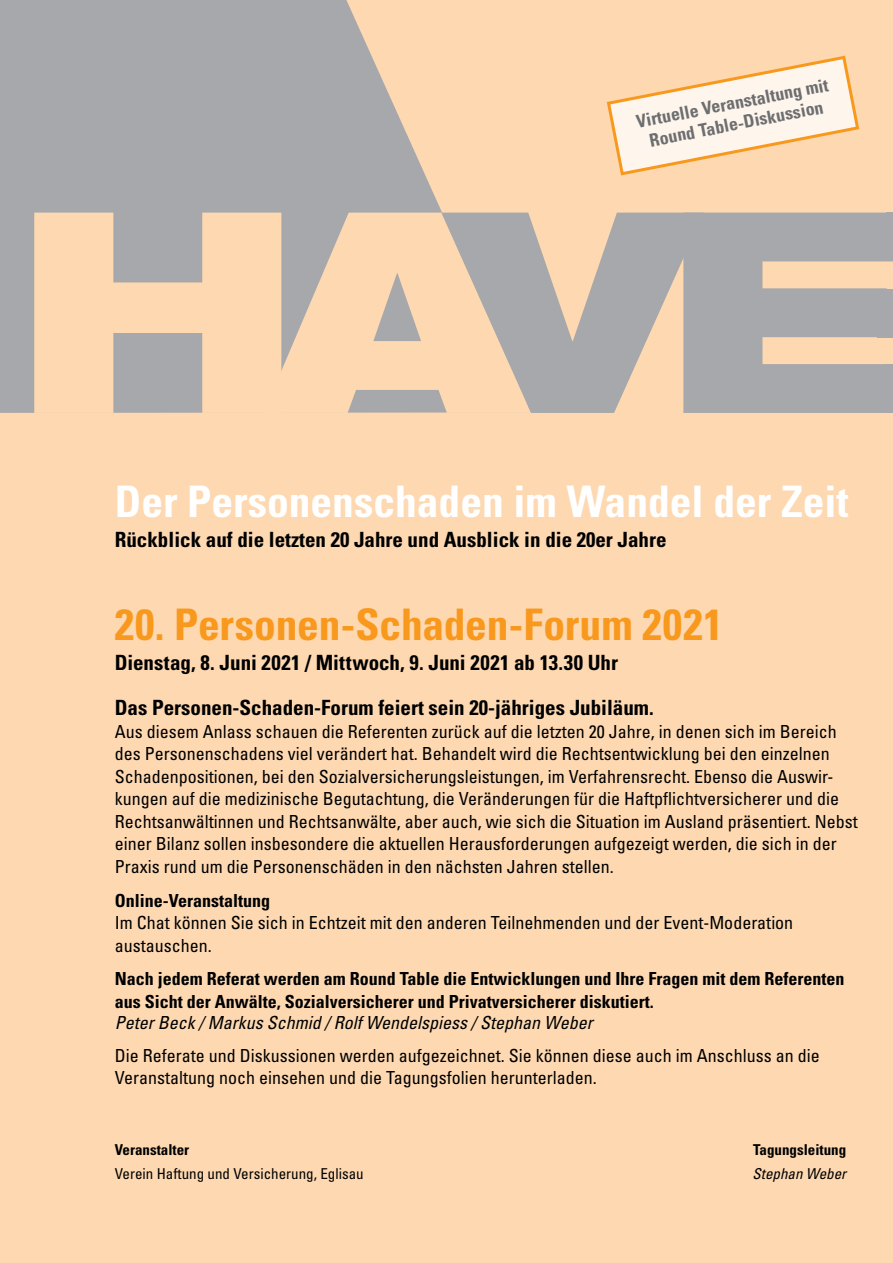
<style>
.page{position:relative;width:893px;height:1263px;background:#fdd8b1}
.page>*{position:absolute;margin:0;border:0;box-sizing:border-box;transform-origin:0 0}
.t1{font:900 expanded 280.5px "Helvetica Neue";color:#fdd8b1}
.t2{font:900 expanded 280.5px "Helvetica Neue";color:#a7a8ab}
.t3{font:700 condensed 43.5px "Univers";color:#fff}
.t4{font:700 condensed 43.5px "Univers";letter-spacing:-.005em;color:#f8991d}
.t5{font:700 condensed 21px/45px "Univers";color:#000}
.t6{font:condensed 18px/22.5px "Univers";color:#000}
.t7{font:700 condensed 18px/22.5px "Univers";color:#000}
.t8{font:italic condensed 18px "Univers";color:#000}
.t9{font:700 condensed 18px/21px "Univers";color:#6d6e70;text-align:center}
.t10{font:condensed 15px "Univers";color:#000}
.t11{font:700 condensed 15px "Univers";color:#000}
.t12{font:italic condensed 15px "Univers";color:#000}
</style>
<div class="page">
<svg style="left:0;top:0;width:532px;height:413px;fill:#a7a8ab"></svg>
<div style="left:886px;top:213px;width:7px;height:48px;background:#a7a8ab"></div>
<div style="left:877px;top:289px;width:16px;height:48px;background:#a7a8ab"></div>
<div style="left:886px;top:364px;width:7px;height:49px;background:#a7a8ab"></div>
<svg style="left:606px;top:55px;width:254px;height:121px"></svg>
<p class="t9" style="left:635px;top:111px;width:197px;rotate:-11deg">Virtuelle Veranstaltung mit<br>Round Table-Diskussion</p>
<h1 class="t1" style="left:15px;top:129px;width:508px">HA</h1>
<h1 class="t2" style="left:453px;top:129px;width:451px">VE</h1>
<h2 class="t3" style="left:115px;top:475px;width:735px">Der Personenschaden im Wandel der Zeit</h2>
<p class="t5" style="left:115px;top:517px;width:553px">Rückblick auf die letzten 20 Jahre und Ausblick in die 20er Jahre</p>
<h2 class="t4" style="left:115px;top:598px;width:609px">20. Personen-Schaden-Forum 2021</h2>
<p class="t5" style="left:115px;top:640px;width:540px">Dienstag, 8. Juni 2021 / Mittwoch, 9. Juni 2021 ab 13.30 Uhr<br>Das Personen-Schaden-Forum feiert sein 20-jähriges Jubiläum.</p>
<p class="t6" style="left:115px;top:720px;width:744px">Aus diesem Anlass schauen die Referenten zurück auf die letzten 20 Jahre, in denen sich im Bereich des Personenschadens viel verändert hat. Behandelt wird die Rechtsentwicklung bei den einzelnen Schadenpositionen, bei den Sozialversicherungsleistungen, im Verfahrensrecht. Ebenso die Auswir&shy;kungen auf die medizinische Begutachtung, die Veränderungen für die Haftpflichtversicherer und die Rechtsanwältinnen und Rechtsanwälte, aber auch, wie sich die Situation im Ausland präsentiert. Nebst einer Bilanz sollen insbesondere die aktuellen Herausforderungen aufgezeigt werden, die sich in der Praxis rund um die Personenschäden in den nächsten Jahren stellen.</p>
<p class="t7" style="left:115px;top:889px;width:157px">Online-Veranstaltung</p>
<p class="t6" style="left:115px;top:911px;width:680px">Im Chat können Sie sich in Echtzeit mit den anderen Teilnehmenden und der Event-Moderation austauschen.</p>
<p class="t7" style="left:115px;top:967px;width:731px">Nach jedem Referat werden am Round Table die Entwicklungen und Ihre Fragen mit dem Referenten aus Sicht der Anwälte, Sozialversicherer und Privatversicherer diskutiert.</p>
<p class="t8" style="left:115px;top:1011px;width:479px">Peter Beck / Markus Schmid / Rolf Wendelspiess / Stephan Weber</p>
<p class="t6" style="left:115px;top:1045px;width:706px;line-height:21.6px">Die Referate und Diskussionen werden aufgezeichnet. Sie können diese auch im Anschluss an die<br>Veranstaltung noch einsehen und die Tagungsfolien herunterladen.</p>
<p class="t11" style="left:115px;top:1140px;width:76px">Veranstalter</p>
<p class="t10" style="left:115px;top:1164px;width:250px">Verein Haftung und Versicherung, Eglisau</p>
<p class="t11" style="left:753px;top:1140px;width:95px">Tagungsleitung</p>
<p class="t12" style="left:752px;top:1164px;width:95px">Stephan Weber</p>
</div>
